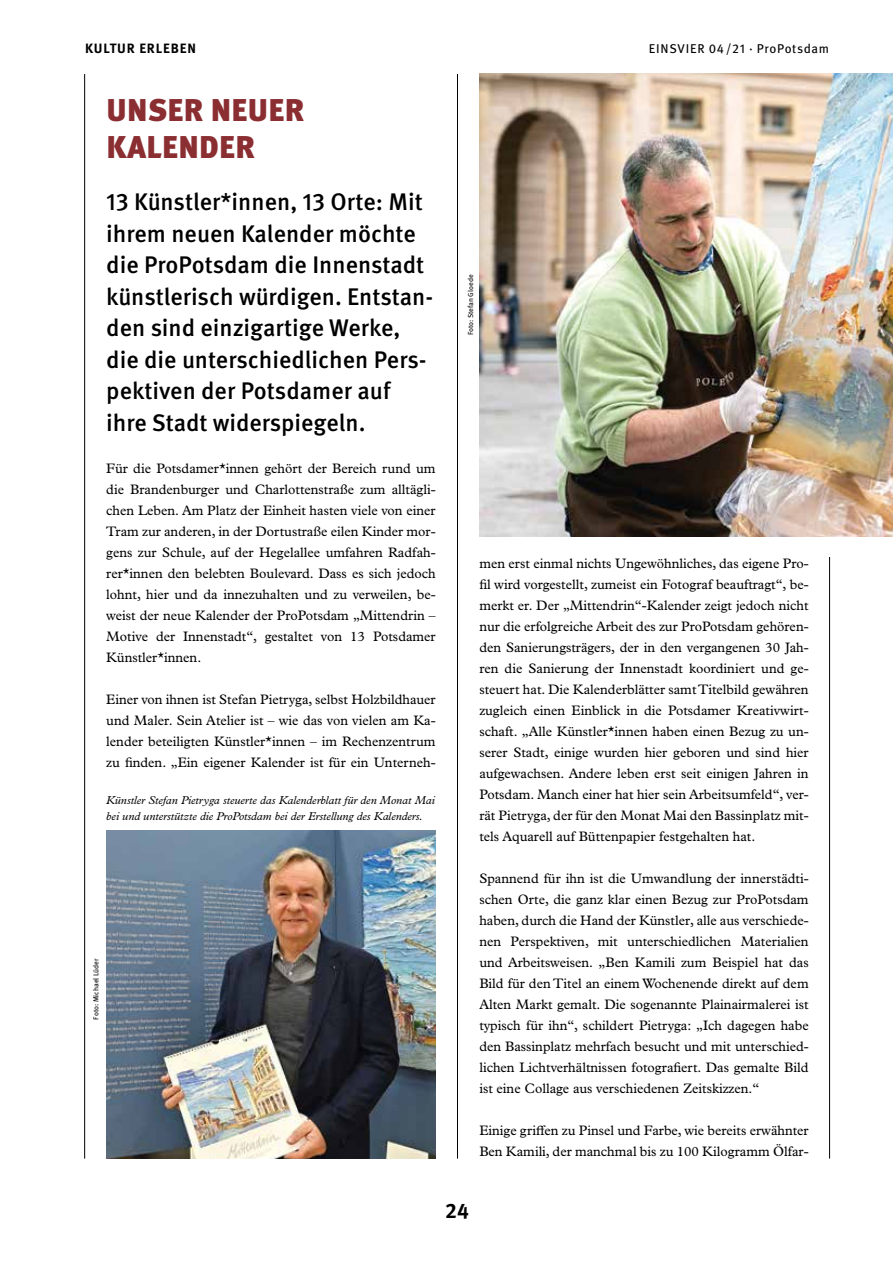
<style>
.page{position:relative;width:893px;height:1263px;background:#fff}
.page>*{position:absolute;margin:0;border:0;box-sizing:border-box;transform-origin:0 0}
.t1{font:900 31.5px/36.8px "Meta Pro";letter-spacing:.01em;color:#8b2e32}
.t2{font:500 24px/31.5px "Meta Pro";color:#000}
.t3{font:700 21px "Meta Pro";color:#000}
.t4{font:13.8px/21px "Plantin MT Pro";color:#000;text-align:justify}
.t5{font:700 13.5px "Meta Pro";letter-spacing:.06em;color:#000}
.t6{font:12.75px "Meta Pro";letter-spacing:.05em;color:#000}
.t7{font:italic 11.4px/15.8px "Plantin MT Pro";color:#000}
.t8{font:7.2px "Meta Pro";color:#000}
</style>
<div class="page">
<hr style="left:84px;top:74px;width:1px;height:1084px;background:#000">
<img style="left:479px;top:74px;width:414px;height:462px">
<hr style="left:457px;top:74px;width:1px;height:1084px;background:#000">
<hr style="left:829px;top:557px;width:1px;height:601px;background:#000">
<img style="left:106px;top:830px;width:330px;height:328px">
<p class="t5" style="left:85px;top:38px;width:112px">KULTUR ERLEBEN</p>
<p class="t6" style="left:649px;top:39px;width:182px">EINSVIER 04/21 · ProPotsdam</p>
<h1 class="t1" style="left:106px;top:90px;width:199px">UNSER NEUER<br>KALENDER</h1>
<p class="t2" style="left:106px;top:185px;width:328px">13 Künstler*innen, 13 Orte: Mit ihrem neuen Kalender möchte die ProPotsdam die Innenstadt künstlerisch würdigen. Entstan&shy;den sind einzigartige Werke, die die unterschiedlichen Pers&shy;pektiven der Potsdamer auf ihre Stadt widerspiegeln.</p>
<p class="t4" style="left:106px;top:458px;width:331px">Für die Potsdamer*innen gehört der Bereich rund um die Brandenburger und Charlottenstraße zum alltägli&shy;chen Leben. Am Platz der Einheit hasten viele von einer Tram zur anderen, in der Dortustraße eilen Kinder mor&shy;gens zur Schule, auf der Hegelallee umfahren Radfah&shy;rer*innen den belebten Boulevard. Dass es sich jedoch lohnt, hier und da innezuhalten und zu verweilen, be&shy;weist der neue Kalender der ProPotsdam „Mittendrin – Motive der Innenstadt“, gestaltet von 13 Potsdamer Künstler*innen.</p>
<p class="t4" style="left:106px;top:689px;width:331px">Einer von ihnen ist Stefan Pietryga, selbst Holzbildhauer und Maler. Sein Atelier ist – wie das von vielen am Ka&shy;lender beteiligten Künstler*innen – im Rechenzentrum zu finden. „Ein eigener Kalender ist für ein Unterneh-</p>
<p class="t7" style="left:106px;top:792px;width:330px">Künstler Stefan Pietryga steuerte das Kalenderblatt für den Monat Mai bei und unterstützte die ProPotsdam bei der Erstellung des Kalenders.</p>
<p class="t8" style="left:90px;top:1019px;width:62px;rotate:-90deg">Foto: Michael Lüder</p>
<p class="t8" style="left:465px;top:335px;width:62px;rotate:-90deg">Foto: Stefan Gloede</p>
<p class="t4" style="left:479px;top:552px;width:331px">men erst einmal nichts Ungewöhnliches, das eigene Pro&shy;fil wird vorgestellt, zumeist ein Fotograf beauftragt“, be&shy;merkt er. Der „Mittendrin“-Kalender zeigt jedoch nicht nur die erfolgreiche Arbeit des zur ProPotsdam gehören&shy;den Sanierungsträgers, der in den vergangenen 30 Jah&shy;ren die Sanierung der Innenstadt koordiniert und ge&shy;steuert hat. Die Kalenderblätter samt Titelbild gewähren zugleich einen Einblick in die Potsdamer Kreativwirt&shy;schaft. „Alle Künstler*innen haben einen Bezug zu un&shy;serer Stadt, einige wurden hier geboren und sind hier aufgewachsen. Andere leben erst seit einigen Jahren in Potsdam. Manch einer hat hier sein Arbeitsumfeld“, ver&shy;rät Pietryga, der für den Monat Mai den Bassinplatz mit&shy;tels Aquarell auf Büttenpapier festgehalten hat.</p>
<p class="t4" style="left:479px;top:867px;width:331px">Spannend für ihn ist die Umwandlung der innerstädti&shy;schen Orte, die ganz klar einen Bezug zur ProPotsdam haben, durch die Hand der Künstler, alle aus verschiede&shy;nen Perspektiven, mit unterschiedlichen Materialien und Arbeitsweisen. „Ben Kamili zum Beispiel hat das Bild für den Titel an einem Wochenende direkt auf dem Alten Markt gemalt. Die sogenannte Plainairmalerei ist typisch für ihn“, schildert Pietryga: „Ich dagegen habe den Bassinplatz mehrfach besucht und mit unterschied&shy;lichen Lichtverhältnissen fotografiert. Das gemalte Bild ist eine Collage aus verschiedenen Zeitskizzen.“</p>
<p class="t4" style="left:479px;top:1119px;width:331px">Einige griffen zu Pinsel und Farbe, wie bereits erwähnter<br>Ben Kamili, der manchmal bis zu 100 Kilogramm Ölfar-</p>
<h3 class="t3" style="left:445px;top:1195px;width:25px">24</h3>
</div>
